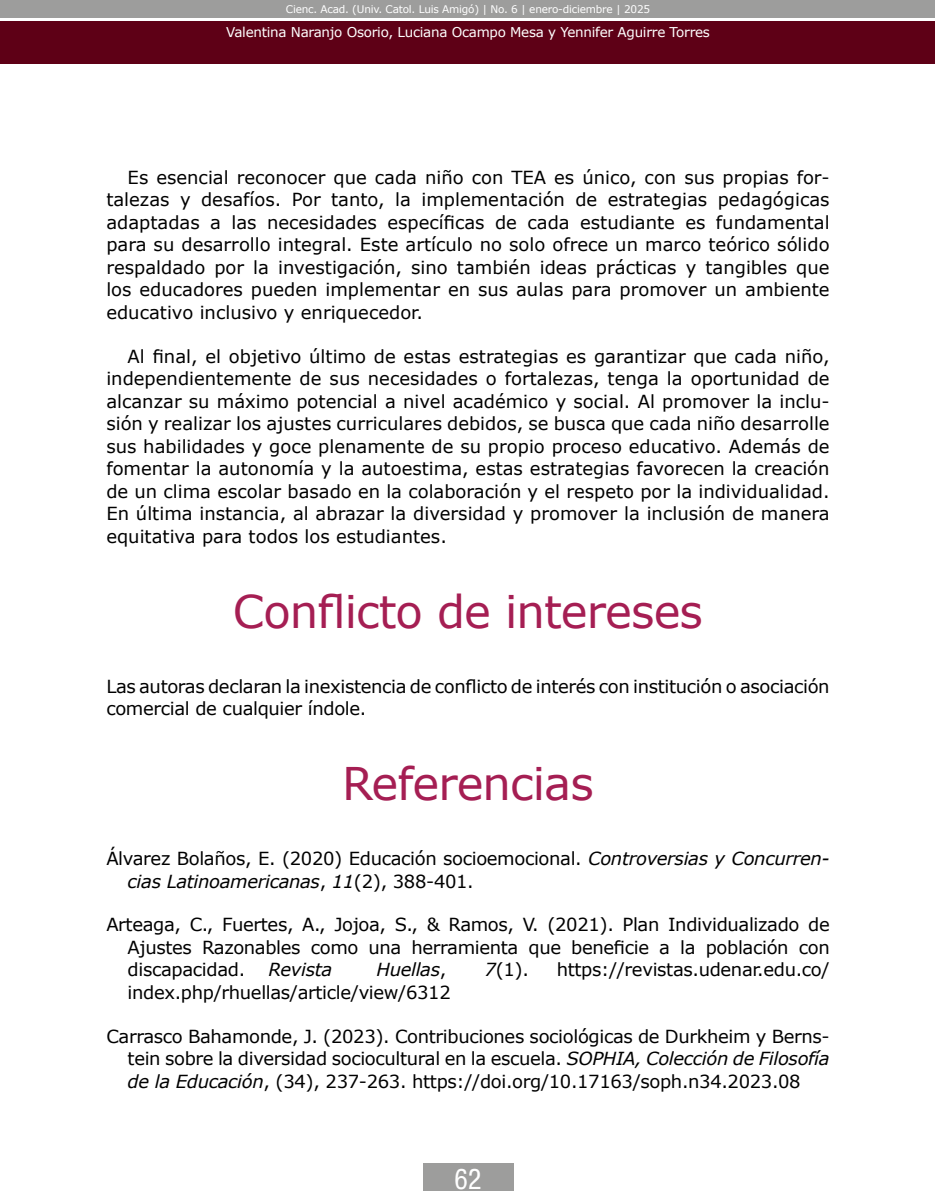
<style>
.page{position:relative;width:936px;height:1191px;background:#fff}
.page>*{position:absolute;margin:0;border:0;box-sizing:border-box;transform-origin:0 0}
.t1{font:45px "Verdana";letter-spacing:-.02em;color:#a51e53}
.t2{font:27px "Arena Condensed";color:#fff}
.t3{font:18px/22.5px "Verdana";letter-spacing:-.02em;color:#000;text-align:justify}
.t4{font:italic 18px "Verdana";letter-spacing:-.02em;color:#000}
.t5{font:13.5px "Verdana";letter-spacing:-.02em;color:#fff}
.t6{font:10.5px "Verdana";letter-spacing:-.02em;color:#fff}
.s1{font-style:italic}
.s2{font-style:normal}
</style>
<div class="page">
<div style="left:0;top:21px;width:934px;height:43px;background:#5e0016"></div>
<div style="left:0;top:0;width:934px;height:18px;background:#9d9d9c"></div>
<div style="left:423px;top:1163px;width:90px;height:28px;background:#9d9d9c"></div>
<p class="t6" style="left:286px;top:2px;width:366px">Cienc. Acad. (Univ. Catol. Luis Amigó) | No. 6 | enero-diciembre | 2025</p>
<p class="t5" style="left:226px;top:23px;width:485px">Valentina Naranjo Osorio, Luciana Ocampo Mesa y Yennifer Aguirre Torres</p>
<p class="t3" style="left:106px;top:166px;width:724px;text-indent:21px">Es esencial reconocer que cada niño con TEA es único, con sus propias for&shy;talezas y desafíos. Por tanto, la implementación de estrategias pedagógicas adaptadas a las necesidades específicas de cada estudiante es fundamental para su desarrollo integral. Este artículo no solo ofrece un marco teórico sólido respaldado por la investigación, sino también ideas prácticas y tangibles que los educadores pueden implementar en sus aulas para promover un ambiente educativo inclusivo y enriquecedor.</p>
<p class="t3" style="left:106px;top:345px;width:724px;text-indent:21px">Al final, el objetivo último de estas estrategias es garantizar que cada niño, independientemente de sus necesidades o fortalezas, tenga la oportunidad de alcanzar su máximo potencial a nivel académico y social. Al promover la inclu&shy;sión y realizar los ajustes curriculares debidos, se busca que cada niño desarrolle sus habilidades y goce plenamente de su propio proceso educativo. Además de fomentar la autonomía y la autoestima, estas estrategias favorecen la creación de un clima escolar basado en la colaboración y el respeto por la individualidad.<br>En última instancia, al abrazar la diversidad y promover la inclusión de manera equitativa para todos los estudiantes.</p>
<h1 class="t1" style="left:233px;top:580px;width:471px">Conflicto de intereses</h1>
<p class="t3" style="left:106px;top:674px;width:724px">Las autoras declaran la inexistencia de conflicto de interés con institución o asociación comercial de cualquier índole.</p>
<h1 class="t1" style="left:342px;top:752px;width:253px">Referencias</h1>
<p class="t3" style="left:128px;top:847px;width:703px;text-indent:-21px">Álvarez Bolaños, E. (2020) Educación socioemocional. <span class="s1">Controversias y Concurren&shy;cias Latinoamericanas</span>, <span class="s1">11</span>(2), 388-401.</p>
<p class="t3" style="left:128px;top:913px;width:703px;text-indent:-21px">Arteaga, C., Fuertes, A., Jojoa, S., &amp; Ramos, V. (2021). Plan Individualizado de Ajustes Razonables como una herramienta que beneficie a la población con discapacidad.</p>
<p class="t4" style="left:268px;top:957px;width:65px">Revista</p>
<p class="t4" style="left:376px;top:957px;width:71px">Huellas<span class="s2">,</span></p>
<p class="t3" style="left:484px;top:958px;width:46px"><span class="s1">7</span>(1).</p>
<p class="t3" style="left:556px;top:958px;width:274px">https://revistas.udenar.edu.co/</p>
<p class="t3" style="left:128px;top:980px;width:325px">index.php/rhuellas/article/view/6312</p>
<p class="t3" style="left:128px;top:1024px;width:703px;text-indent:-21px">Carrasco Bahamonde, J. (2023). Contribuciones sociológicas de Durkheim y Berns&shy;tein sobre la diversidad sociocultural en la escuela. <span class="s1">SOPHIA, Colección de Filosofía de la Educación</span>, (34), 237-263. https://doi.org/10.17163/soph.n34.2023.08</p>
<h2 class="t2" style="left:454px;top:1163px;width:29px">62</h2>
</div>
